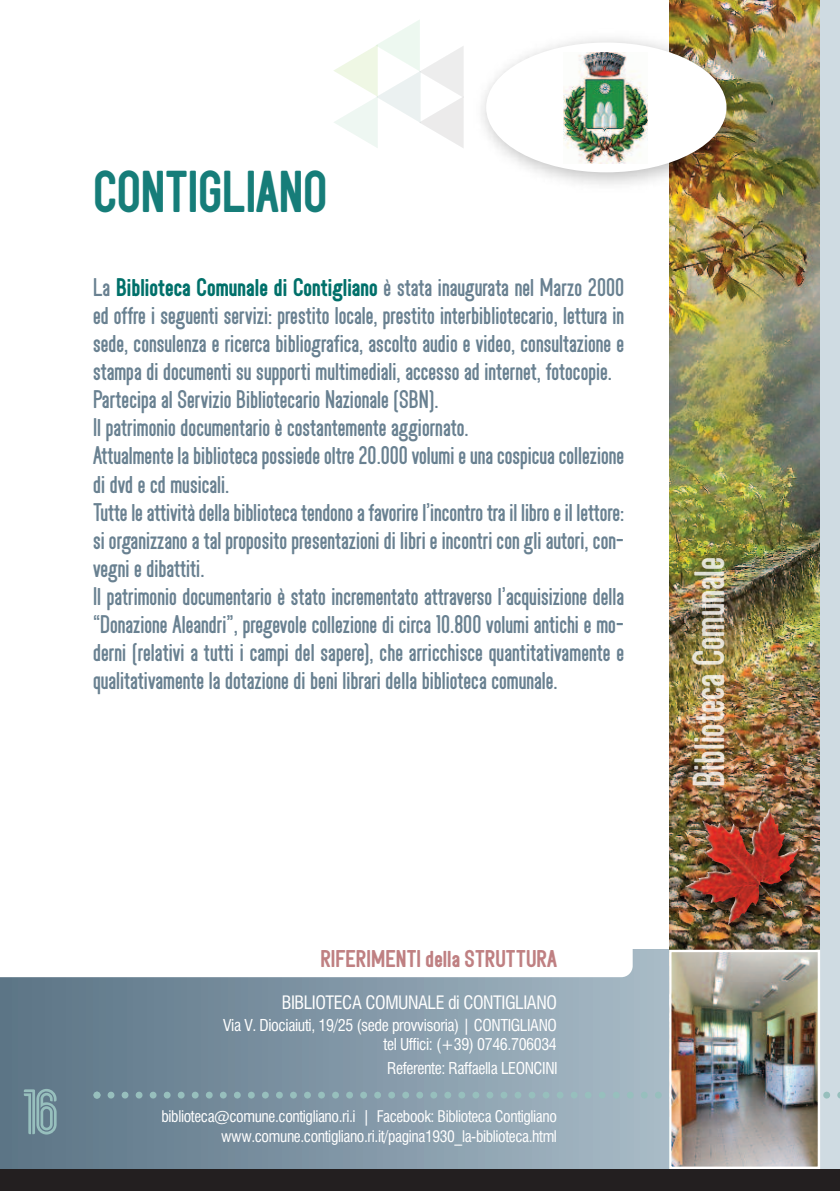
<style>
.page{position:relative;width:840px;height:1191px;background:#fff}
.page>*{position:absolute;margin:0;border:0;box-sizing:border-box;transform-origin:0 0}
.t1{font:50.2px "Shakerato PERSONAL Inline";color:#97bfbd}
.t2{font:46.2px "Shakerato PERSONAL Bold";color:#167d79}
.t3{font:35px "Shakerato PERSONAL Regular";color:rgb(255 255 255/.8)}
.t4{font:20px/28px "Shakerato PERSONAL Regular";color:#698191}
.t5{font:20px "Shakerato PERSONAL Bold";color:#00706a}
.t6{font:19px "Shakerato PERSONAL Bold";color:#bf8082}
.t7{font:condensed 18px "Swiss 721 BT";letter-spacing:-.025em;color:#fff}
.t8{font:condensed 16px/19.4px "Swiss 721 BT";letter-spacing:-.025em;color:#fff;text-align:right}
.t9{font:condensed 15.6px/20px "Swiss 721 BT";letter-spacing:-.025em;color:#fff;text-align:right}
.s1{font-family:"Shakerato PERSONAL Regular";color:#698191}
</style>
<div class="page">
<svg style="left:0;top:949px;width:668px;height:220px;background:#8096a5"></svg>
<svg style="left:0;top:949px;width:632px;height:28px"></svg>
<img style="left:669px;top:0;width:150px;height:780px">
<img style="left:481px;top:26px;width:269px;height:172px">
<div style="left:486px;top:43px;width:240px;height:129px;background:#fff;border-radius:50%"></div>
<img style="left:563px;top:53px;width:84px;height:111px">
<img style="left:650px;top:780px;width:169px;height:191px">
<img style="left:759px;top:848px;width:39px;height:69px">
<svg style="left:334px;top:20px;width:129px;height:128px"></svg>
<div style="left:0;top:1169px;width:839px;height:22px;background:#231f20"></div>
<div style="left:819px;top:0;width:20px;height:1169px;background:#cfdbe2"></div>
<svg style="left:93px;top:1091px;width:746px;height:7px;background:#8da9b2"></svg>
<img style="left:671px;top:952px;width:145px;height:214px">
<div style="left:668px;top:949px;width:151px;height:220px;border:2px solid #fff"></div>
<h2 class="t2" style="left:93px;top:170px;width:235px">CONTIGLIANO</h2>
<p class="t5" style="left:93px;top:278px;width:532px"><span class="s1">La</span> Biblioteca Comunale di Contigliano <span class="s1">è stata inaugurata nel Marzo 2000</span></p>
<p class="t4" style="left:93px;top:304px;width:532px">ed offre i seguenti servizi: prestito locale, prestito interbibliotecario, lettura in sede, consulenza e ricerca bibliografica, ascolto audio e video, consultazione e stampa di documenti su supporti multimediali, accesso ad internet, fotocopie.<br>Partecipa al Servizio Bibliotecario Nazionale (SBN).<br>Il patrimonio documentario è costantemente aggiornato.<br>Attualmente la biblioteca possiede oltre 20.000 volumi e una cospicua collezione di dvd e cd musicali.<br>Tutte le attività della biblioteca tendono a favorire l’incontro tra il libro e il lettore: si organizzano a tal proposito presentazioni di libri e incontri con gli autori, con&shy;vegni e dibattiti.<br>Il patrimonio documentario è stato incrementato attraverso l’acquisizione della “Donazione Aleandri”, pregevole collezione di circa 10.800 volumi antichi e mo&shy;derni (relativi a tutti i campi del sapere), che arricchisce quantitativamente e qualitativamente la dotazione di beni librari della biblioteca comunale.</p>
<h1 class="t1" style="left:23px;top:1089px;width:38px">16</h1>
<p class="t6" style="left:320px;top:950px;width:238px">RIFERIMENTI della STRUTTURA</p>
<p class="t7" style="left:281px;top:992px;width:276px">BIBLIOTECA COMUNALE di CONTIGLIANO</p>
<p class="t8" style="left:223px;top:1015px;width:335px">Via V. Diociaiuti, 19/25 (sede provvisoria) | CONTIGLIANO tel Uffici: (+39) 0746.706034</p>
<p class="t8" style="left:387px;top:1059px;width:172px">Referente: Raffaella LEONCINI</p>
<p class="t9" style="left:161px;top:1106px;width:397px">biblioteca@comune.contigliano.ri.i | Facebook: Biblioteca Contigliano www.comune.contigliano.ri.it/pagina1930_la-biblioteca.html</p>
<h3 class="t3" style="left:692px;top:787px;width:232px;rotate:-90deg">Biblioteca Comunale</h3>
</div>
